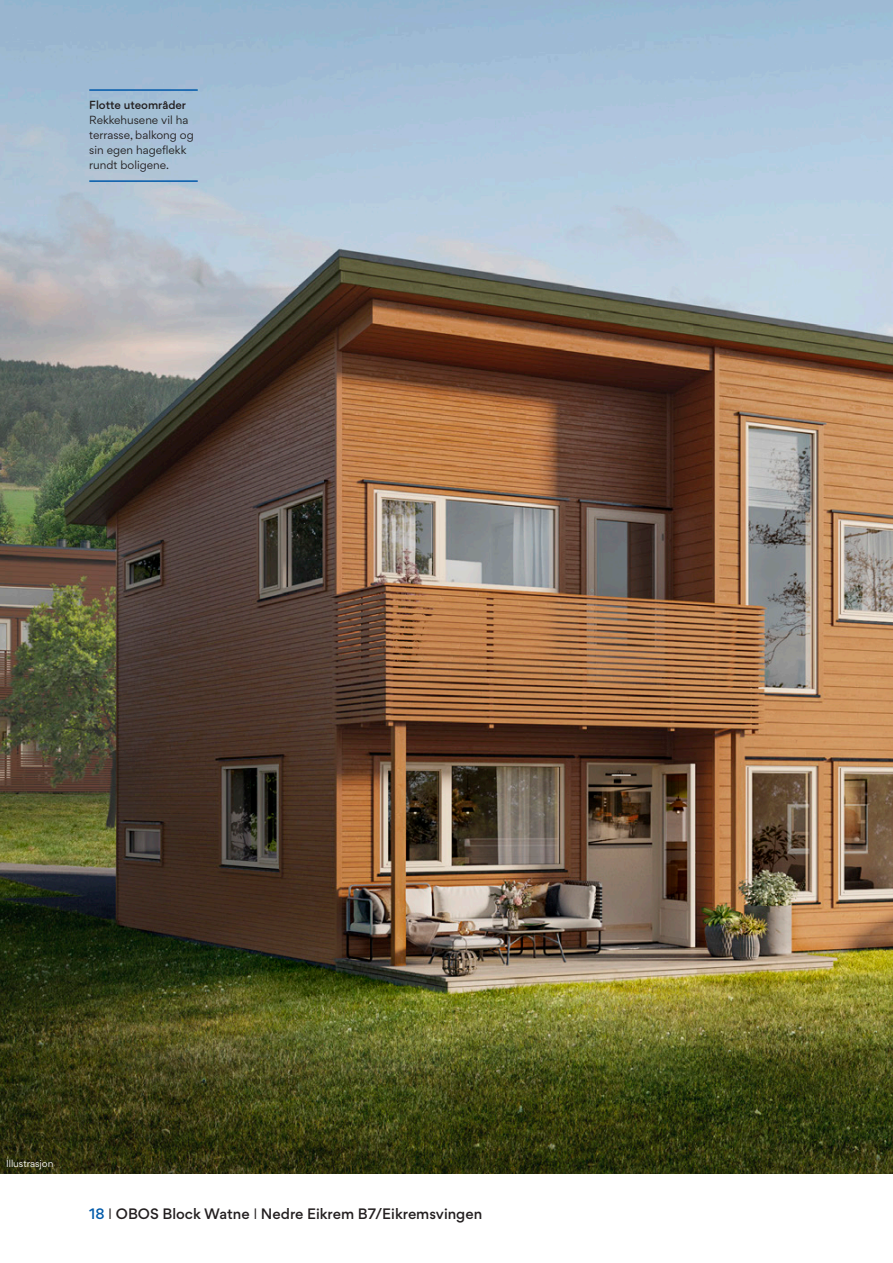
<style>
.page{position:relative;width:893px;height:1263px;background:#fff}
.page>*{position:absolute;margin:0;border:0;box-sizing:border-box;transform-origin:0 0}
.t1{font:500 13.5px "Gordita";color:#231f20}
.t2{font:10.5px/15px "Gordita";color:#231f20}
.t3{font:500 10.5px "Gordita";color:#231f20}
.t4{font:9px "Gordita";color:#fff}
.s1{color:#015aaa}
.s2{font-weight:400}
</style>
<div class="page">
<img style="left:0;top:0;width:893px;height:1174px">
<hr style="left:89px;top:89px;width:109px;height:2px;background:#015aaa">
<hr style="left:89px;top:180px;width:109px;height:2px;background:#015aaa">
<p class="t3" style="left:89px;top:97px;width:98px">Flotte uteområder</p>
<p class="t2" style="left:89px;top:112px;width:106px">Rekkehusene vil ha terrasse, balkong og sin egen hageflekk rundt boligene.</p>
<p class="t4" style="left:6px;top:1156px;width:49px">Illustrasjon</p>
<p class="t1" style="left:89px;top:1204px;width:394px"><span class="s1">18</span> <span class="s2">I</span> OBOS Block Watne <span class="s2">I</span> Nedre Eikrem B7/Eikremsvingen</p>
</div>
